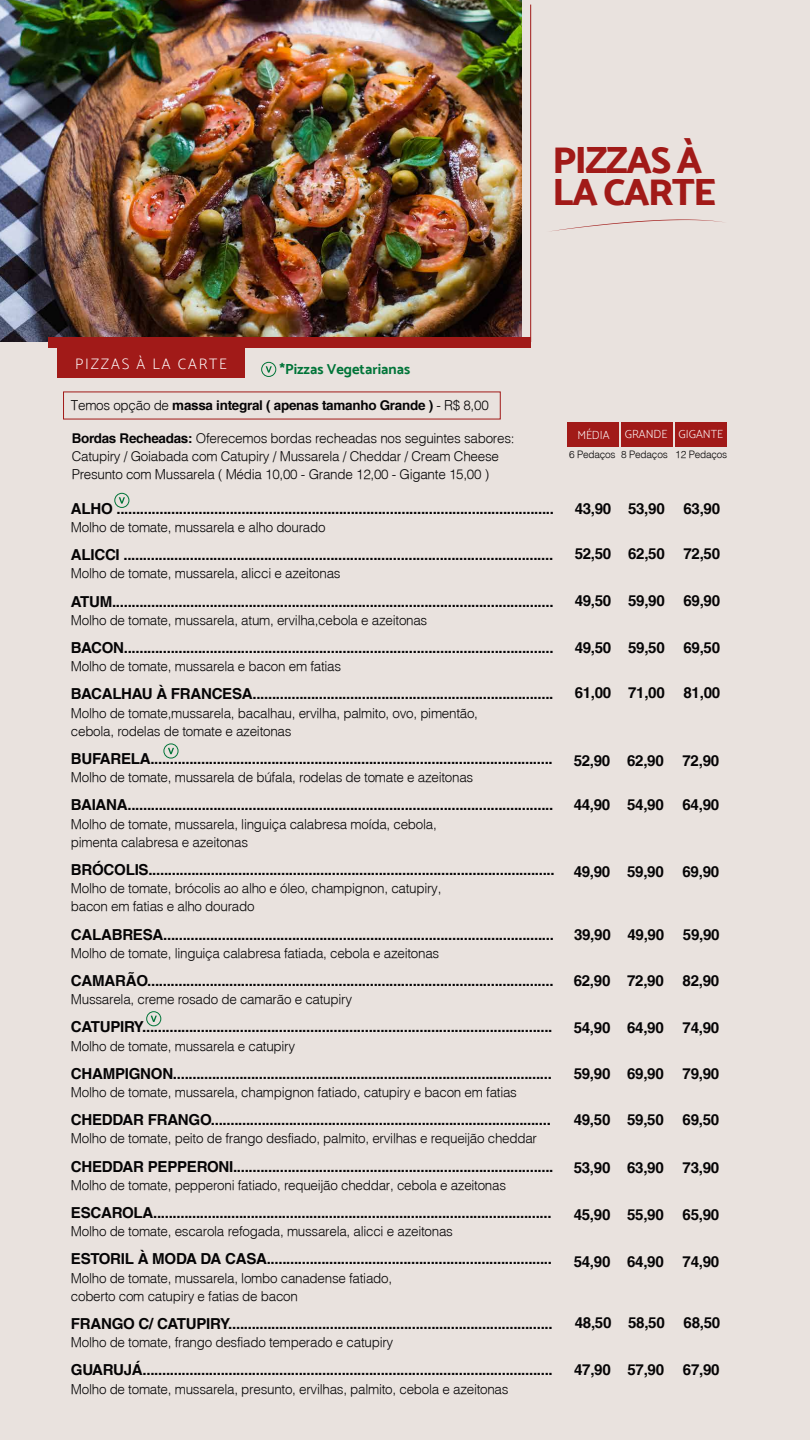
<style>
.page{position:relative;width:810px;height:1440px;background:#e9e2de}
.page>*{position:absolute;margin:0;border:0;box-sizing:border-box;transform-origin:0 0}
.t1{font:37.88px/32.3px "Mosk Extra Bold 800";letter-spacing:-.04em;color:#a11a18}
.t2{font:700 15.15px "Helvetica";letter-spacing:-.02em;color:#050405}
.t3{font:15.15px "Mosk Extra Light 200";letter-spacing:.12em;color:#fff}
.t4{font:14.55px "Mosk Bold 700";color:#007438}
.t5{font:300 13.42px/18.1px "Helvetica";letter-spacing:-.02em;color:#050405}
.t6{font:700 13.42px "Helvetica";letter-spacing:-.02em;color:#050405}
.t7{font:11.77px "Mosk Extra Light 200";color:#fff}
.t8{font:300 10.12px "Helvetica";letter-spacing:-.02em;color:#050405}
.s1{font-weight:300}
.s2{font-weight:700}
</style>
<div class="page">
<img style="left:0;top:0;width:522px;height:342px">
<div style="left:48px;top:337px;width:483px;height:10px;background:#a11a18"></div>
<div style="left:58px;top:347px;width:187px;height:30px;background:#a11a18"></div>
<hr style="left:530px;top:5px;width:1px;height:337px;background:#a11a18">
<div style="left:261px;top:362px;width:15px;height:15px;border:1px solid #007438;border-radius:50%"></div>
<svg style="left:266px;top:366px;width:6px;height:7px"></svg>
<div style="left:115px;top:493px;width:14px;height:15px;border:1px solid #007438;border-radius:50%"></div>
<svg style="left:119px;top:497px;width:6px;height:7px"></svg>
<div style="left:164px;top:744px;width:14px;height:14px;border:1px solid #007438;border-radius:50%"></div>
<svg style="left:168px;top:748px;width:6px;height:6px"></svg>
<div style="left:146px;top:1011px;width:15px;height:15px;border:1px solid #007438;border-radius:50%"></div>
<svg style="left:151px;top:1016px;width:6px;height:6px"></svg>
<svg style="left:550px;top:219px;width:174px;height:13px"></svg>
<div style="left:675px;top:422px;width:51px;height:25px;background:#a11a18"></div>
<div style="left:621px;top:422px;width:51px;height:25px;background:#a11a18"></div>
<div style="left:568px;top:422px;width:51px;height:25px;background:#a11a18"></div>
<h1 class="t1" style="left:552px;top:143px;width:165px">PIZZAS À<br>LA CARTE</h1>
<p class="t3" style="left:75px;top:355px;width:153px">PIZZAS À LA CARTE</p>
<p class="t4" style="left:279px;top:361px;width:132px">*Pizzas Vegetarianas</p>
<p class="t6" style="left:71px;top:397px;width:419px"><span class="s1">Temos opção de</span> massa integral ( apenas tamanho Grande ) <span class="s1">- R$ 8,00</span></p>
<p class="t5" style="left:72px;top:429px;width:444px"><span class="s2">Bordas Recheadas:</span> Oferecemos bordas recheadas nos seguintes sabores:<br>Catupiry / Goiabada com Catupiry / Mussarela / Cheddar / Cream Cheese<br>Presunto com Mussarela ( Média 10,00 - Grande 12,00 - Gigante 15,00 )</p>
<p class="t7" style="left:577px;top:428px;width:34px">MÉDIA</p>
<p class="t7" style="left:625px;top:428px;width:100px">GRANDE GIGANTE</p>
<p class="t8" style="left:569px;top:448px;width:160px">6 Pedaços 8 Pedaços 12 Pedaços</p>
<p class="t2" style="left:71px;top:499px;width:485px">ALHO ................................................................................................................</p>
<p class="t5" style="left:71px;top:518px;width:256px">Molho de tomate, mussarela e alho dourado</p>
<p class="t2" style="left:71px;top:546px;width:484px">ALICCI ..............................................................................................................</p>
<p class="t5" style="left:71px;top:564px;width:271px">Molho de tomate, mussarela, alicci e azeitonas</p>
<p class="t2" style="left:71px;top:592px;width:484px">ATUM.................................................................................................................</p>
<p class="t5" style="left:71px;top:611px;width:358px">Molho de tomate, mussarela, atum, ervilha,cebola e azeitonas</p>
<p class="t2" style="left:71px;top:638px;width:484px">BACON..............................................................................................................</p>
<p class="t5" style="left:71px;top:657px;width:272px">Molho de tomate, mussarela e bacon em fatias</p>
<p class="t2" style="left:71px;top:685px;width:484px">BACALHAU À FRANCESA.............................................................................</p>
<p class="t5" style="left:71px;top:703px;width:409px">Molho de tomate,mussarela, bacalhau, ervilha, palmito, ovo, pimentão, cebola, rodelas de tomate e azeitonas</p>
<p class="t2" style="left:71px;top:749px;width:483px">BUFARELA.......................................................................................................</p>
<p class="t5" style="left:71px;top:768px;width:404px">Molho de tomate, mussarela de búfala, rodelas de tomate e azeitonas</p>
<p class="t2" style="left:71px;top:796px;width:484px">BAIANA.............................................................................................................</p>
<p class="t5" style="left:71px;top:814px;width:367px">Molho de tomate, mussarela, linguiça calabresa moída, cebola, pimenta calabresa e azeitonas</p>
<p class="t2" style="left:71px;top:860px;width:485px">BRÓCOLIS........................................................................................................</p>
<p class="t5" style="left:71px;top:879px;width:372px">Molho de tomate, brócolis ao alho e óleo, champignon, catupiry, bacon em fatias e alho dourado</p>
<p class="t2" style="left:71px;top:925px;width:484px">CALABRESA....................................................................................................</p>
<p class="t5" style="left:71px;top:944px;width:370px">Molho de tomate, linguiça calabresa fatiada, cebola e azeitonas</p>
<p class="t2" style="left:71px;top:971px;width:484px">CAMARÃO........................................................................................................</p>
<p class="t5" style="left:71px;top:990px;width:283px">Mussarela, creme rosado de camarão e catupiry</p>
<p class="t2" style="left:71px;top:1018px;width:483px">CATUPIRY.........................................................................................................</p>
<p class="t5" style="left:71px;top:1036px;width:226px">Molho de tomate, mussarela e catupiry</p>
<p class="t2" style="left:71px;top:1064px;width:483px">CHAMPIGNON.................................................................................................</p>
<p class="t5" style="left:71px;top:1083px;width:448px">Molho de tomate, mussarela, champignon fatiado, catupiry e bacon em fatias</p>
<p class="t2" style="left:71px;top:1111px;width:481px">CHEDDAR FRANGO.......................................................................................</p>
<p class="t5" style="left:71px;top:1129px;width:468px">Molho de tomate, peito de frango desfiado, palmito, ervilhas e requeijão cheddar</p>
<p class="t2" style="left:71px;top:1157px;width:484px">CHEDDAR PEPPERONI..................................................................................</p>
<p class="t5" style="left:71px;top:1176px;width:437px">Molho de tomate, pepperoni fatiado, requeijão cheddar, cebola e azeitonas</p>
<p class="t2" style="left:71px;top:1203px;width:482px">ESCAROLA......................................................................................................</p>
<p class="t5" style="left:71px;top:1222px;width:384px">Molho de tomate, escarola refogada, mussarela, alicci e azeitonas</p>
<p class="t2" style="left:71px;top:1250px;width:483px">ESTORIL À MODA DA CASA.........................................................................</p>
<p class="t5" style="left:71px;top:1268px;width:323px">Molho de tomate, mussarela, lombo canadense fatiado, coberto com catupiry e fatias de bacon</p>
<p class="t2" style="left:71px;top:1314px;width:483px">FRANGO C/ CATUPIRY...................................................................................</p>
<p class="t5" style="left:71px;top:1333px;width:324px">Molho de tomate, frango desfiado temperado e catupiry</p>
<p class="t2" style="left:71px;top:1361px;width:483px">GUARUJÁ.........................................................................................................</p>
<p class="t5" style="left:71px;top:1379px;width:439px">Molho de tomate, mussarela, presunto, ervilhas, palmito, cebola e azeitonas</p>
<p class="t2" style="left:575px;top:499px;width:147px">43,90 53,90 63,90</p>
<p class="t2" style="left:575px;top:544px;width:147px">52,50 62,50 72,50</p>
<p class="t2" style="left:575px;top:592px;width:147px">49,50 59,90 69,90</p>
<p class="t2" style="left:575px;top:638px;width:147px">49,50 59,50 69,50</p>
<p class="t2" style="left:575px;top:684px;width:147px">61,00 71,00 81,00</p>
<p class="t2" style="left:574px;top:751px;width:147px">52,90 62,90 72,90</p>
<p class="t2" style="left:574px;top:796px;width:147px">44,90 54,90 64,90</p>
<p class="t2" style="left:574px;top:862px;width:147px">49,90 59,90 69,90</p>
<p class="t2" style="left:574px;top:926px;width:147px">39,90 49,90 59,90</p>
<p class="t2" style="left:574px;top:972px;width:147px">62,90 72,90 82,90</p>
<p class="t2" style="left:574px;top:1019px;width:147px">54,90 64,90 74,90</p>
<p class="t2" style="left:574px;top:1065px;width:147px">59,90 69,90 79,90</p>
<p class="t2" style="left:574px;top:1111px;width:147px">49,50 59,50 69,50</p>
<p class="t2" style="left:574px;top:1159px;width:147px">53,90 63,90 73,90</p>
<p class="t2" style="left:574px;top:1205px;width:147px">45,90 55,90 65,90</p>
<p class="t2" style="left:574px;top:1253px;width:147px">54,90 64,90 74,90</p>
<p class="t2" style="left:575px;top:1314px;width:147px">48,50 58,50 68,50</p>
<p class="t2" style="left:574px;top:1361px;width:147px">47,90 57,90 67,90</p>
</div>
